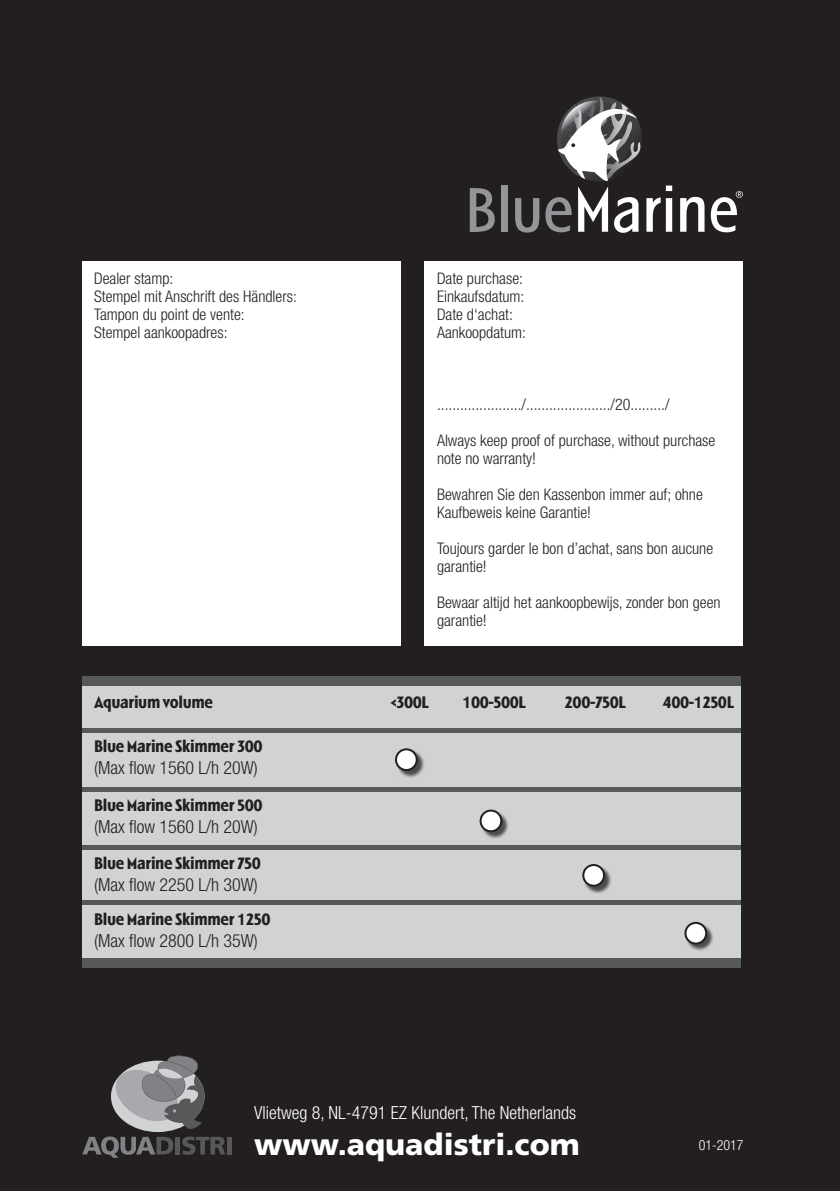
<style>
.page{position:relative;width:840px;height:1191px;background:#fff}
.page>*{position:absolute;margin:0;border:0;box-sizing:border-box;transform-origin:0 0}
.t1{font:900 30px "Frutiger LT Std";color:#fff}
.t2{font:300 condensed 18px "Helvetica Neue LT Std";color:#231f20}
.t3{font:300 condensed 18px "Helvetica Neue LT Std";color:#fff}
.t4{font:300 condensed 16px/18px "Helvetica Neue LT Std";color:#231f20}
.t5{font:700 16px "Linotype Spitz";letter-spacing:-.025em;color:#231f20}
.t6{font:300 condensed 14px "Helvetica Neue LT Std";color:#fff}
.s1{font-family:"Helvetica"}
</style>
<div class="page">
<div style="left:0;top:0;width:839px;height:1191px;background:#231f20"></div>
<svg style="left:469px;top:188px;width:25px;height:44px"></svg>
<div style="left:500px;top:186px;width:7px;height:46px;background:#939598"></div>
<svg style="left:515px;top:198px;width:24px;height:34px"></svg>
<svg style="left:545px;top:97px;width:95px;height:136px"></svg>
<svg style="left:646px;top:186px;width:25px;height:46px"></svg>
<svg style="left:680px;top:197px;width:24px;height:35px"></svg>
<svg style="left:710px;top:191px;width:32px;height:41px"></svg>
<div style="left:82px;top:261px;width:318px;height:384px;background:#fff"></div>
<div style="left:424px;top:261px;width:318px;height:384px;background:#fff"></div>
<div style="left:82px;top:676px;width:658px;height:291px;background:#d1d2d4"></div>
<div style="left:82px;top:676px;width:658px;height:9px;background:#57585a"></div>
<hr style="left:82px;top:728px;width:658px;height:4px;background:#57585a">
<hr style="left:82px;top:787px;width:658px;height:4px;background:#57585a">
<div style="left:82px;top:844px;width:658px;height:5px;background:#57585a"></div>
<div style="left:82px;top:900px;width:658px;height:5px;background:#57585a"></div>
<div style="left:82px;top:958px;width:658px;height:9px;background:#57585a"></div>
<div style="left:395px;top:749px;width:29px;height:29px;background:#231f20;opacity:.75"></div>
<div style="left:396px;top:749px;width:20px;height:21px;background:#fff;border-radius:50%"></div>
<div style="left:395px;top:748px;width:22px;height:23px;border:2px solid #231f20;border-radius:50%"></div>
<div style="left:480px;top:810px;width:29px;height:29px;background:#231f20;opacity:.75"></div>
<div style="left:480px;top:810px;width:21px;height:21px;background:#fff;border-radius:50%"></div>
<div style="left:479px;top:809px;width:23px;height:23px;border:2px solid #231f20;border-radius:50%"></div>
<div style="left:583px;top:865px;width:29px;height:29px;background:#231f20;opacity:.75"></div>
<div style="left:583px;top:865px;width:20px;height:20px;background:#fff;border-radius:50%"></div>
<div style="left:582px;top:864px;width:22px;height:22px;border:2px solid #231f20;border-radius:50%"></div>
<div style="left:685px;top:922px;width:29px;height:29px;background:#231f20;opacity:.75"></div>
<div style="left:685px;top:923px;width:20px;height:20px;background:#fff;border-radius:50%"></div>
<div style="left:684px;top:922px;width:22px;height:22px;border:2px solid #231f20;border-radius:50%"></div>
<svg style="left:112px;top:1055px;width:92px;height:75px"></svg>
<svg style="left:82px;top:1136px;width:91px;height:21px"></svg>
<div style="left:175px;top:1136px;width:5px;height:18px;background:#57585a"></div>
<svg style="left:182px;top:1136px;width:43px;height:18px"></svg>
<hr style="left:227px;top:1136px;width:4px;height:18px;background:#57585a">
<p class="t4" style="left:94px;top:269px;width:204px">Dealer stamp:<br>Stempel mit Anschrift des Händlers:<br>Tampon du point de vente:<br>Stempel aankoopadres:</p>
<p class="t4" style="left:437px;top:269px;width:90px">Date purchase:<br>Einkaufsdatum:<br>Date d‘achat:<br>Aankoopdatum:</p>
<p class="t4" style="left:437px;top:395px;width:234px">....................../....................../20........./</p>
<p class="t4" style="left:437px;top:431px;width:280px">Always keep proof of purchase, without purchase note no warranty!</p>
<p class="t4" style="left:437px;top:485px;width:267px">Bewahren Sie den Kassenbon immer auf; ohne<br>Kaufbeweis keine Garantie!</p>
<p class="t4" style="left:437px;top:539px;width:277px">Toujours garder le bon d’achat, sans bon aucune garantie!</p>
<p class="t4" style="left:437px;top:593px;width:285px">Bewaar altijd het aankoopbewijs, zonder bon geen garantie!</p>
<p class="t5" style="left:94px;top:692px;width:120px">Aquarium volume</p>
<p class="t5" style="left:390px;top:692px;width:40px">&lt;300L</p>
<p class="t5" style="left:462px;top:692px;width:65px"><span class="s1">1</span>00-500L</p>
<p class="t5" style="left:564px;top:692px;width:63px">200-750L</p>
<p class="t5" style="left:662px;top:692px;width:73px">400-<span class="s1">1</span>250L</p>
<p class="t5" style="left:94px;top:736px;width:170px">Blue Marine Skimmer 300</p>
<p class="t2" style="left:94px;top:757px;width:165px">(Max flow 1560 L/h 20W)</p>
<p class="t5" style="left:94px;top:795px;width:170px">Blue Marine Skimmer 500</p>
<p class="t2" style="left:94px;top:816px;width:165px">(Max flow 1560 L/h 20W)</p>
<p class="t5" style="left:94px;top:853px;width:168px">Blue Marine Skimmer 750</p>
<p class="t2" style="left:94px;top:874px;width:165px">(Max flow 2250 L/h 30W)</p>
<p class="t5" style="left:94px;top:909px;width:178px">Blue Marine Skimmer <span class="s1">1</span>250</p>
<p class="t2" style="left:94px;top:930px;width:165px">(Max flow 2800 L/h 35W)</p>
<p class="t3" style="left:254px;top:1102px;width:323px">Vlietweg 8, NL-4791 EZ Klundert, The Netherlands</p>
<h1 class="t1" style="left:254px;top:1126px;width:327px">www.aquadistri.com</h1>
<p class="t6" style="left:698px;top:1137px;width:46px">01-2017</p>
</div>
